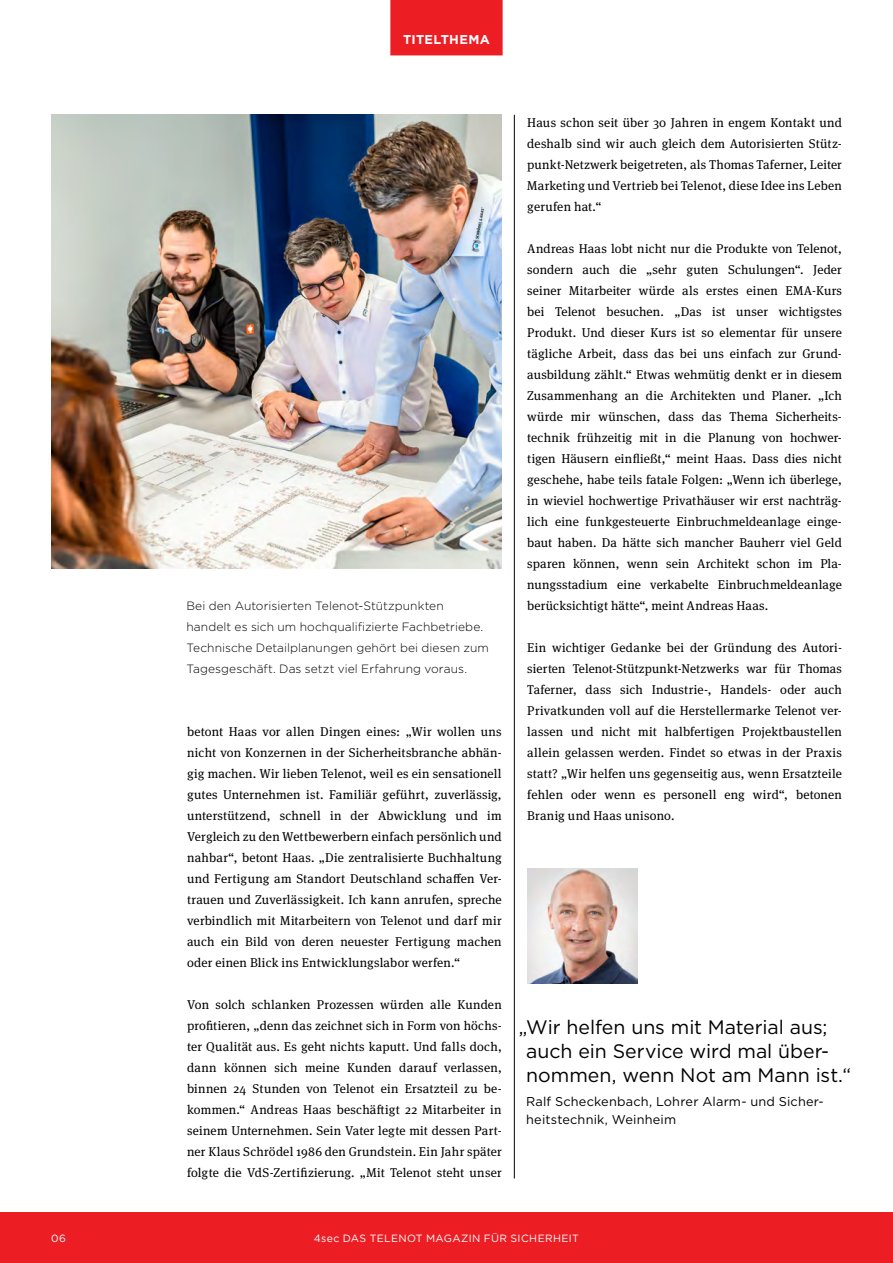
<style>
.page{position:relative;width:893px;height:1263px;background:#fff}
.page>*{position:absolute;margin:0;border:0;box-sizing:border-box;transform-origin:0 0}
.t1{font:19.5px/24px "Gotham";color:#000}
.t2{font:12.75px/21px "Meta Serif OT";letter-spacing:.015em;color:#000;text-align:justify}
.t3{font:12.75px/18px "Gotham";letter-spacing:.015em;color:#000}
.t4{font:700 12.75px "Gotham";letter-spacing:.02em;color:#fff}
.t5{font:300 12px/21px "Gotham";letter-spacing:.005em;color:#000}
.t6{font:10.5px "Gotham";letter-spacing:.035em;color:#fff}
</style>
<div class="page">
<img style="left:52px;top:115px;width:450px;height:454px">
<hr style="left:514px;top:115px;width:1px;height:1063px;background:#000">
<img style="left:527px;top:869px;width:111px;height:114px">
<div style="left:0;top:1212px;width:893px;height:51px;background:#ed1d24"></div>
<div style="left:390px;top:0;width:113px;height:55px;background:#ed1d24"></div>
<p class="t4" style="left:403px;top:31px;width:88px">TITELTHEMA</p>
<p class="t5" style="left:186px;top:595px;width:304px">Bei den Autorisierten Telenot-Stützpunkten handelt es sich um hochqualifizierte Fachbetriebe.<br>Technische Detailplanungen gehört bei diesen zum Tagesgeschäft. Das setzt viel Erfahrung voraus.</p>
<p class="t2" style="left:187px;top:721px;width:316px">betont Haas vor allen Dingen eines: „Wir wollen uns nicht von Konzernen in der Sicherheitsbranche abhän&shy;gig machen. Wir lieben Telenot, weil es ein sensationell gutes Unternehmen ist. Familiär geführt, zuverlässig, unterstützend, schnell in der Abwicklung und im Vergleich zu den Wettbewerbern einfach persönlich und nahbar“, betont Haas. „Die zentralisierte Buchhaltung und Fertigung am Standort Deutschland schaffen Ver&shy;trauen und Zuverlässigkeit. Ich kann anrufen, spreche verbindlich mit Mitarbeitern von Telenot und darf mir auch ein Bild von deren neuester Fertigung machen oder einen Blick ins Entwicklungslabor werfen.“</p>
<p class="t2" style="left:187px;top:994px;width:316px">Von solch schlanken Prozessen würden alle Kunden profitieren, „denn das zeichnet sich in Form von höchs&shy;ter Qualität aus. Es geht nichts kaputt. Und falls doch, dann können sich meine Kunden darauf verlassen, binnen 24 Stunden von Telenot ein Ersatzteil zu be&shy;kommen.“ Andreas Haas beschäftigt 22 Mitarbeiter in seinem Unternehmen. Sein Vater legte mit dessen Part&shy;ner Klaus Schrödel 1986 den Grundstein. Ein Jahr später folgte die VdS-Zertifizierung. „Mit Telenot steht unser</p>
<p class="t2" style="left:527px;top:112px;width:316px">Haus schon seit über 30 Jahren in engem Kontakt und deshalb sind wir auch gleich dem Autorisierten Stütz&shy;punkt-Netzwerk beigetreten, als Thomas Taferner, Leiter Marketing und Vertrieb bei Telenot, diese Idee ins Leben gerufen hat.“</p>
<p class="t2" style="left:527px;top:238px;width:316px">Andreas Haas lobt nicht nur die Produkte von Telenot, sondern auch die „sehr guten Schulungen“. Jeder seiner Mitarbeiter würde als erstes einen EMA-Kurs bei Telenot besuchen. „Das ist unser wichtigstes Produkt. Und dieser Kurs ist so elementar für unsere tägliche Arbeit, dass das bei uns einfach zur Grund&shy;ausbildung zählt.“ Etwas wehmütig denkt er in diesem Zusammenhang an die Architekten und Planer. „Ich würde mir wünschen, dass das Thema Sicherheits&shy;technik frühzeitig mit in die Planung von hochwer&shy;tigen Häusern einfließt,“ meint Haas. Dass dies nicht geschehe, habe teils fatale Folgen: „Wenn ich überlege, in wieviel hochwertige Privathäuser wir erst nachträg&shy;lich eine funkgesteuerte Einbruchmeldeanlage einge&shy;baut haben. Da hätte sich mancher Bauherr viel Geld sparen können, wenn sein Architekt schon im Pla&shy;nungsstadium eine verkabelte Einbruchmeldeanlage berücksichtigt hätte“, meint Andreas Haas.</p>
<p class="t2" style="left:527px;top:637px;width:316px">Ein wichtiger Gedanke bei der Gründung des Autori&shy;sierten Telenot-Stützpunkt-Netzwerks war für Thomas Taferner, dass sich Industrie-, Handels- oder auch Privatkunden voll auf die Herstellermarke Telenot ver&shy;lassen und nicht mit halbfertigen Projektbaustellen allein gelassen werden. Findet so etwas in der Praxis statt? „Wir helfen uns gegenseitig aus, wenn Ersatzteile fehlen oder wenn es personell eng wird“, betonen Branig und Haas unisono.</p>
<h1 class="t1" style="left:526px;top:1014px;width:326px;text-indent:-7px">„Wir helfen uns mit Material aus; auch ein Service wird mal über&shy;nommen, wenn Not am Mann ist.“</h1>
<p class="t3" style="left:526px;top:1092px;width:299px">Ralf Scheckenbach, Lohrer Alarm- und Sicher&shy;heitstechnik, Weinheim</p>
<p class="t6" style="left:51px;top:1231px;width:16px">06</p>
<p class="t6" style="left:314px;top:1231px;width:267px">4sec DAS TELENOT MAGAZIN FÜR SICHERHEIT</p>
</div>
